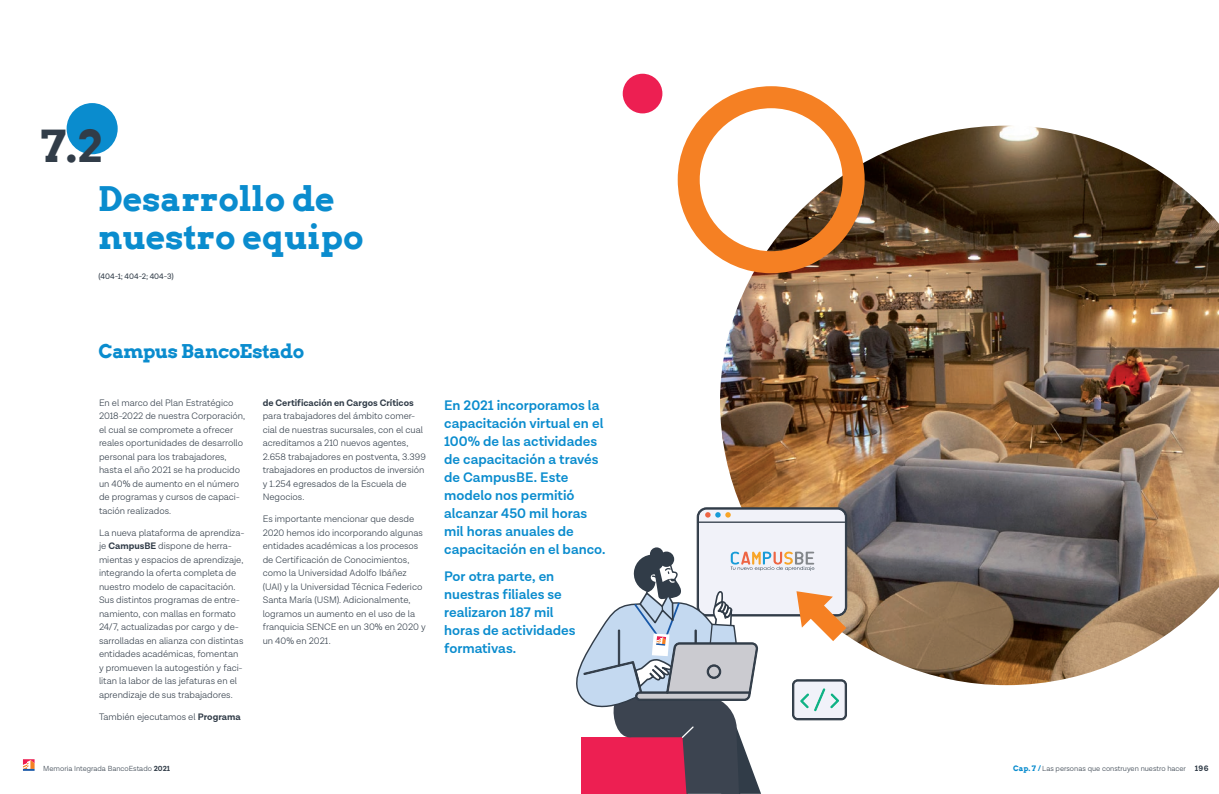
<style>
.page{position:relative;width:1219px;height:794px;background:#fff}
.page>*{position:absolute;margin:0;border:0;box-sizing:border-box;transform-origin:0 0}
.t1{font:700 44.1px "Arvo";color:#313c48}
.t2{font:700 33.8px/37.8px "Arvo";color:#0a8cce}
.t3{font:700 19px "Arvo";letter-spacing:-.03em;color:#0a8cce}
.t4{font:600 14px/18px "Lota Grotesque";color:#0a8cce}
.t5{font:300 9.5px/13.5px "Lota Grotesque";letter-spacing:-.005em;color:#313c48}
.t6{font:700 9.5px "Lota Grotesque";color:#313c48}
.t7{font:8px "Lota Grotesque";letter-spacing:.005em;color:#313c48}
.t8{font:300 7.5px "Lota Grotesque";color:#313c48}
.s1{font-weight:700}
.s2{font-family:"Arvo";font-weight:700;color:#0a8cce}
.s3{font-weight:700;font-size:8px}
</style>
<div class="page">
<svg style="left:23px;top:759px;width:12px;height:12px"></svg>
<div style="left:67px;top:103px;width:51px;height:51px;background:#0a8cce;border-radius:50%"></div>
<img style="left:720px;top:126px;width:499px;height:559px">
<div style="left:623px;top:74px;width:39px;height:39px;background:#ed1f52;border-radius:50%"></div>
<div style="left:678px;top:86px;width:187px;height:187px;border:22px solid #f58023;border-radius:50%"></div>
<svg style="left:576px;top:507px;width:271px;height:287px"></svg>
<h1 class="t1" style="left:41px;top:119px;width:63px">7.2</h1>
<h2 class="t2" style="left:99px;top:179px;width:267px">Desarrollo de nuestro equipo</h2>
<p class="t7" style="left:99px;top:272px;width:77px">(404-1; 404-2; 404-3)</p>
<h3 class="t3" style="left:99px;top:339px;width:207px">Campus BancoEstado</h3>
<p class="t6" style="left:263px;top:397px;width:153px">de Certificación en Cargos Críticos</p>
<p class="t5" style="left:263px;top:409px;width:165px">para trabajadores del ámbito comer&shy;cial de nuestras sucursales, con el cual acreditamos a 210 nuevos agentes, 2.658 trabajadores en postventa, 3.399 trabajadores en productos de inversión y 1.254 egresados de la Escuela de Negocios.</p>
<p class="t5" style="left:263px;top:512px;width:165px">Es importante mencionar que desde 2020 hemos ido incorporando algunas entidades académicas a los procesos de Certificación de Conocimientos, como la Universidad Adolfo Ibáñez (UAI) y la Universidad Técnica Federico Santa María (USM). Adicionalmente, logramos un aumento en el uso de la franquicia SENCE en un 30% en 2020 y un 40% en 2021.</p>
<p class="t5" style="left:99px;top:396px;width:148px">En el marco del Plan Estratégico<br>2018-2022 de nuestra Corporación, el cual se compromete a ofrecer reales oportunidades de desarrollo personal para los trabajadores, hasta el año 2021 se ha producido un 40% de aumento en el número de programas y cursos de capaci&shy;tación realizados.</p>
<p class="t5" style="left:99px;top:526px;width:147px">La nueva plataforma de aprendiza&shy;je <span class="s1">CampusBE</span> dispone de herra&shy;mientas y espacios de aprendizaje, integrando la oferta completa de nuestro modelo de capacitación.<br>Sus distintos programas de entre&shy;namiento, con mallas en formato 24/7, actualizadas por cargo y de&shy;sarrolladas en alianza con distintas entidades académicas, fomentan y promueven la autogestión y faci&shy;litan la labor de las jefaturas en el aprendizaje de sus trabajadores.</p>
<p class="t5" style="left:99px;top:710px;width:143px">También ejecutamos el <span class="s1">Programa</span></p>
<h3 class="t4" style="left:444px;top:397px;width:163px">En 2021 incorporamos la capacitación virtual en el<br>100% de las actividades de capacitación a través de CampusBE. Este modelo nos permitió alcanzar 450 mil horas mil horas anuales de capacitación en el banco.</h3>
<h3 class="t4" style="left:444px;top:567px;width:133px">Por otra parte, en nuestras filiales se realizaron 187 mil horas de actividades formativas.</h3>
<p class="t8" style="left:43px;top:765px;width:128px">Memoria Integrada BancoEstado <span class="s1">2021</span></p>
<p class="t8" style="left:1013px;top:765px;width:197px"><span class="s2">Cap. 7 /</span> Las personas que construyen nuestro hacer <span class="s3">196</span></p>
</div>
